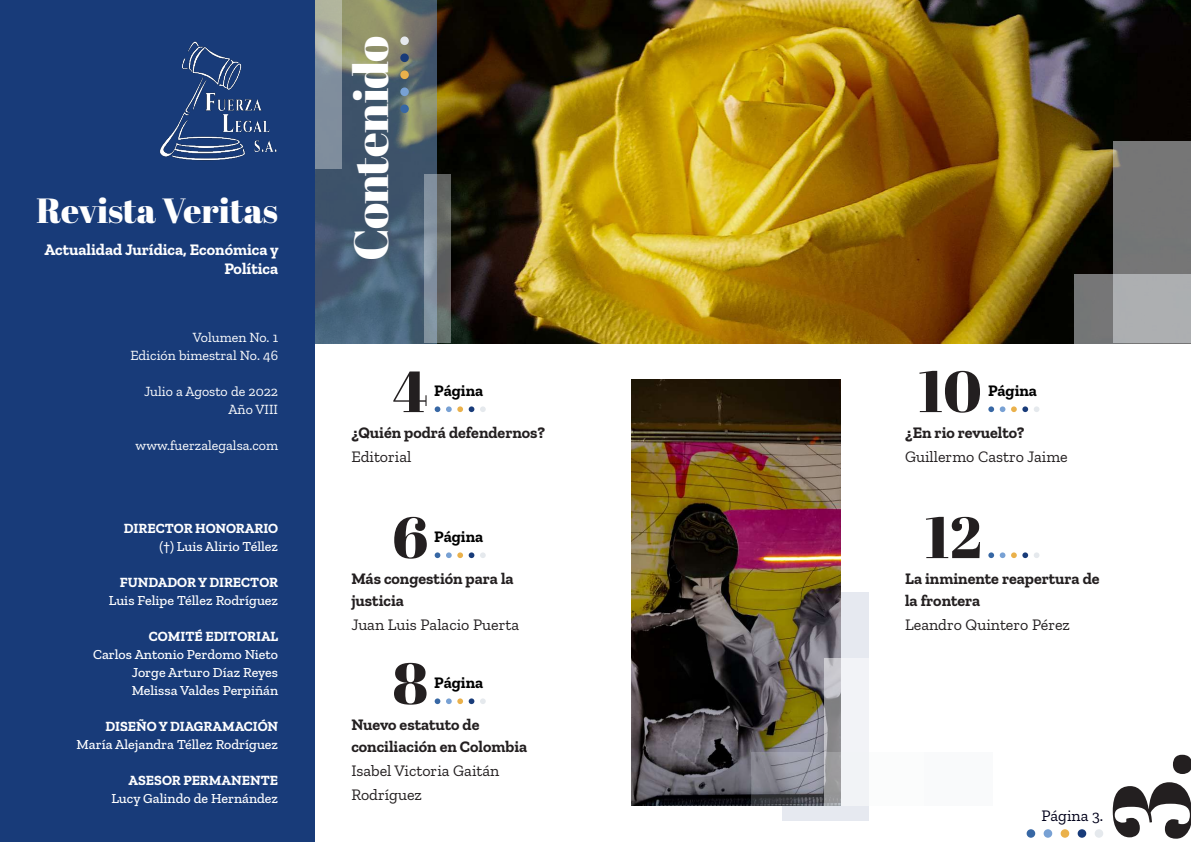
<style>
.page{position:relative;width:1191px;height:842px;background:#fff}
.page>*{position:absolute;margin:0;border:0;box-sizing:border-box;transform-origin:0 0}
.t1{font:110px "Abril Fatface";color:#231f20}
.t2{font:58px "Abril Fatface";color:#231f20}
.t3{font:48px "Abril Fatface";letter-spacing:-.02em;color:#fff}
.t4{font:35px "Abril Fatface";color:#fff}
.t5{font:700 16px/22px "Zilla Slab";color:#231f20}
.t6{font:16px/24px "Zilla Slab";color:#231f20}
.t7{font:700 16px/19.2px "Zilla Slab";color:#fff;text-align:right}
.t8{font:700 16px "Zilla Slab";color:#000}
.t9{font:16px "Zilla Slab";color:#00001a}
.t10{font:500 14px/18px "Zilla Slab";color:#fff;text-align:justify}
.t11{font:700 14px "Zilla Slab";color:#fff}
.t12{font:14px/18px "Zilla Slab";color:#fff;text-align:right}
</style>
<div class="page">
<svg style="left:1026px;top:829px;width:9px;height:9px"></svg>
<svg style="left:1043px;top:829px;width:9px;height:9px"></svg>
<svg style="left:1060px;top:829px;width:9px;height:9px"></svg>
<svg style="left:1077px;top:829px;width:9px;height:9px"></svg>
<div style="left:1094px;top:829px;width:9px;height:9px;background:#e5e9ed;border-radius:50%"></div>
<div style="left:782px;top:592px;width:87px;height:229px;background:#e6e9f0"></div>
<img style="left:437px;top:0;width:754px;height:343px">
<svg style="left:315px;top:0;width:122px;height:343px"></svg>
<div style="left:1113px;top:142px;width:78px;height:201px;background:#767676"></div>
<svg style="left:1074px;top:274px;width:117px;height:69px;fill:#adafb1"></svg>
<svg style="left:315px;top:0;width:26px;height:169px;fill:#808e9d"></svg>
<svg style="left:424px;top:174px;width:27px;height:169px"></svg>
<div style="left:0;top:0;width:315px;height:842px;background:#183b79"></div>
<img style="left:160px;top:41px;width:117px;height:120px">
<div style="left:400px;top:104px;width:9px;height:9px;background:#3767a4;border-radius:50%"></div>
<div style="left:400px;top:87px;width:9px;height:9px;background:#78a1d4;border-radius:50%"></div>
<div style="left:400px;top:70px;width:9px;height:9px;background:#eab14b;border-radius:50%"></div>
<div style="left:400px;top:53px;width:9px;height:9px;background:#183b79;border-radius:50%"></div>
<div style="left:400px;top:36px;width:9px;height:9px;background:#e5e9ed;border-radius:50%"></div>
<svg style="left:434px;top:406px;width:6px;height:6px"></svg>
<svg style="left:446px;top:406px;width:28px;height:6px"></svg>
<svg style="left:480px;top:406px;width:6px;height:6px"></svg>
<svg style="left:988px;top:406px;width:17px;height:6px"></svg>
<svg style="left:1011px;top:406px;width:5px;height:6px"></svg>
<svg style="left:1022px;top:406px;width:17px;height:6px"></svg>
<svg style="left:434px;top:552px;width:6px;height:6px"></svg>
<svg style="left:446px;top:552px;width:28px;height:6px"></svg>
<svg style="left:480px;top:552px;width:6px;height:6px"></svg>
<svg style="left:988px;top:552px;width:17px;height:6px"></svg>
<svg style="left:1011px;top:552px;width:5px;height:6px"></svg>
<svg style="left:1022px;top:552px;width:17px;height:6px"></svg>
<svg style="left:434px;top:698px;width:6px;height:6px"></svg>
<svg style="left:446px;top:698px;width:28px;height:6px"></svg>
<svg style="left:480px;top:698px;width:6px;height:6px"></svg>
<img style="left:631px;top:380px;width:209px;height:426px">
<svg style="left:751px;top:753px;width:73px;height:53px"></svg>
<svg style="left:824px;top:658px;width:45px;height:148px;fill:#f1f3f6"></svg>
<h3 class="t4" style="left:36px;top:186px;width:243px">Revista Veritas</h3>
<p class="t7" style="left:44px;top:240px;width:236px">Actualidad Jurídica, Económica y<br>Política</p>
<p class="t12" style="left:130px;top:328px;width:149px">Volumen No. 1<br>Edición bimestral No. 46</p>
<p class="t12" style="left:144px;top:382px;width:136px">Julio a Agosto de 2022<br>Año VIII</p>
<p class="t12" style="left:136px;top:436px;width:144px">www.fuerzalegalsa.com</p>
<p class="t11" style="left:124px;top:520px;width:156px">DIRECTOR HONORARIO</p>
<p class="t10" style="left:160px;top:537px;width:120px">(†) Luis Alirio Téllez</p>
<p class="t11" style="left:120px;top:574px;width:160px">FUNDADOR Y DIRECTOR</p>
<p class="t10" style="left:109px;top:591px;width:171px">Luis Felipe Téllez Rodríguez</p>
<p class="t11" style="left:149px;top:628px;width:131px">COMITÉ EDITORIAL</p>
<p class="t10" style="left:132px;top:645px;width:148px;text-indent:-39px">Carlos Antonio Perdomo Nieto Jorge Arturo Díaz Reyes Melissa Valdes Perpiñán</p>
<p class="t11" style="left:106px;top:718px;width:174px">DISEÑO Y DIAGRAMACIÓN</p>
<p class="t10" style="left:77px;top:735px;width:203px">María Alejandra Téllez Rodríguez</p>
<p class="t11" style="left:128px;top:772px;width:151px">ASESOR PERMANENTE</p>
<p class="t10" style="left:111px;top:789px;width:168px">Lucy Galindo de Hernández</p>
<h3 class="t3" style="left:337px;top:261px;width:226px;rotate:-90deg">Contenido</h3>
<h2 class="t2" style="left:393px;top:351px;width:36px">4</h2>
<h2 class="t2" style="left:918px;top:351px;width:65px">10</h2>
<p class="t8" style="left:434px;top:381px;width:51px">Página</p>
<p class="t8" style="left:988px;top:381px;width:51px">Página</p>
<p class="t5" style="left:351px;top:422px;width:195px">¿Quién podrá defendernos?</p>
<p class="t6" style="left:351px;top:445px;width:61px">Editorial</p>
<p class="t5" style="left:905px;top:422px;width:121px">¿En rio revuelto?</p>
<p class="t6" style="left:905px;top:445px;width:164px">Guillermo Castro Jaime</p>
<h2 class="t2" style="left:392px;top:497px;width:37px">6</h2>
<h2 class="t2" style="left:925px;top:497px;width:58px">12</h2>
<p class="t8" style="left:434px;top:527px;width:51px">Página</p>
<p class="t5" style="left:351px;top:568px;width:164px">Más congestión para la justicia</p>
<p class="t6" style="left:351px;top:613px;width:169px">Juan Luis Palacio Puerta</p>
<p class="t5" style="left:905px;top:568px;width:196px">La inminente reapertura de la frontera</p>
<p class="t6" style="left:905px;top:613px;width:166px">Leandro Quintero Pérez</p>
<h2 class="t2" style="left:392px;top:643px;width:37px">8</h2>
<p class="t8" style="left:434px;top:673px;width:51px">Página</p>
<p class="t5" style="left:351px;top:714px;width:177px">Nuevo estatuto de conciliación en Colombia</p>
<p class="t6" style="left:351px;top:759px;width:149px">Isabel Victoria Gaitán<br>Rodríguez</p>
<p class="t9" style="left:1041px;top:807px;width:63px">Página 3.</p>
<h1 class="t1" style="left:1074px;top:842px;width:94px;rotate:-90deg">3.</h1>
</div>
